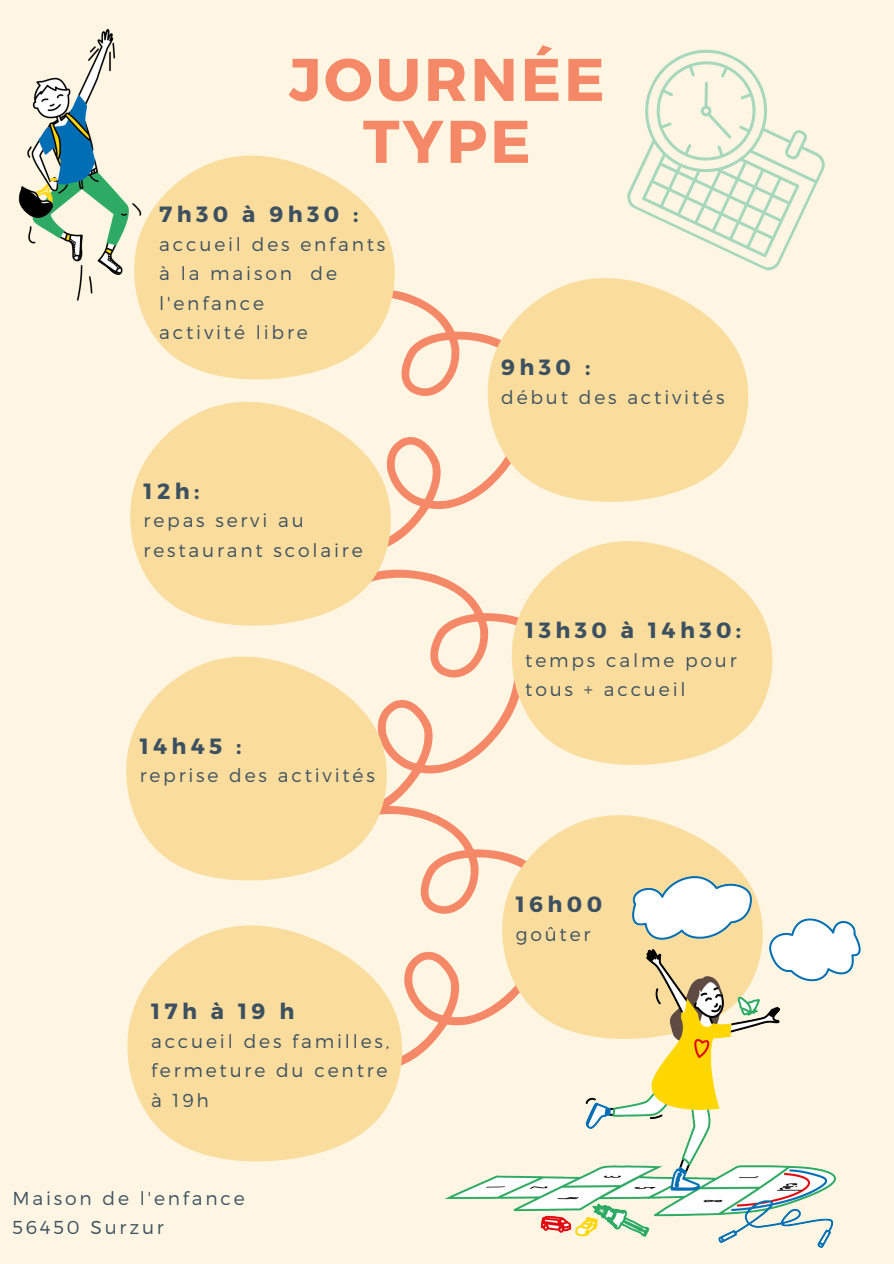
<style>
.page{position:relative;width:894px;height:1264px;background:#fff}
.page>*{position:absolute;margin:0;border:0;box-sizing:border-box;transform-origin:0 0}
.t1{font:700 60px/61.8px "Montserrat";letter-spacing:.05em;color:#f58866;text-align:center}
.t2{font:700 22.05px "Montserrat";letter-spacing:.2em;color:#3c5060}
.t3{font:300 18.75px/29.2px "Montserrat";letter-spacing:.15em;color:#3c5060}
</style>
<div class="page">
<div style="left:0;top:0;width:893px;height:1263px;background:#fef6e2"></div>
<svg style="left:426px;top:742px;width:37px;height:94px"></svg>
<svg style="left:426px;top:573px;width:37px;height:169px"></svg>
<svg style="left:430px;top:460px;width:9px;height:49px"></svg>
<svg style="left:138px;top:155px;width:296px;height:241px;fill:#fadd9c"></svg>
<svg style="left:439px;top:278px;width:310px;height:231px;fill:#fadd9c"></svg>
<svg style="left:130px;top:347px;width:300px;height:340px;fill:#fadd9c"></svg>
<svg style="left:463px;top:486px;width:310px;height:274px;fill:#fadd9c"></svg>
<svg style="left:126px;top:602px;width:300px;height:265px;fill:#fadd9c"></svg>
<svg style="left:454px;top:760px;width:290px;height:116px"></svg>
<svg style="left:127px;top:867px;width:317px;height:295px;fill:#fadd9c"></svg>
<img style="left:444px;top:876px;width:415px;height:371px">
<img style="left:18px;top:30px;width:163px;height:273px">
<svg style="left:627px;top:49px;width:198px;height:222px"></svg>
<h1 class="t1" style="left:289px;top:46px;width:317px">JOURNÉE<br>TYPE</h1>
<p class="t2" style="left:159px;top:200px;width:201px">7h30 à 9h30 :</p>
<h2 class="t3" style="left:159px;top:229px;width:227px">accueil des enfants à la maison de l'enfance</h2>
<p class="t3" style="left:159px;top:317px;width:150px">activité libre</p>
<p class="t2" style="left:144px;top:476px;width:57px">12h:</p>
<h2 class="t3" style="left:144px;top:505px;width:220px">repas servi au restaurant scolaire</h2>
<h2 class="t2" style="left:140px;top:731px;width:103px">14h45 :</h2>
<p class="t3" style="left:140px;top:760px;width:237px">reprise des activités</p>
<h2 class="t2" style="left:151px;top:997px;width:145px">17h à 19 h</h2>
<p class="t3" style="left:151px;top:1025px;width:240px">accueil des familles,</p>
<p class="t3" style="left:151px;top:1055px;width:238px">fermeture du centre à 19h</p>
<p class="t3" style="left:12px;top:1182px;width:234px">Maison de l'enfance</p>
<h2 class="t3" style="left:12px;top:1211px;width:153px">56450 Surzur</h2>
<p class="t2" style="left:501px;top:353px;width:91px">9h30 :</p>
<p class="t3" style="left:501px;top:381px;width:225px">début des activités</p>
<p class="t2" style="left:525px;top:615px;width:217px">13h30 à 14h30:</p>
<p class="t3" style="left:525px;top:644px;width:213px">temps calme pour tous + accueil</p>
<p class="t2" style="left:515px;top:889px;width:88px">16h00</p>
<p class="t3" style="left:515px;top:918px;width:76px">goûter</p>
</div>
